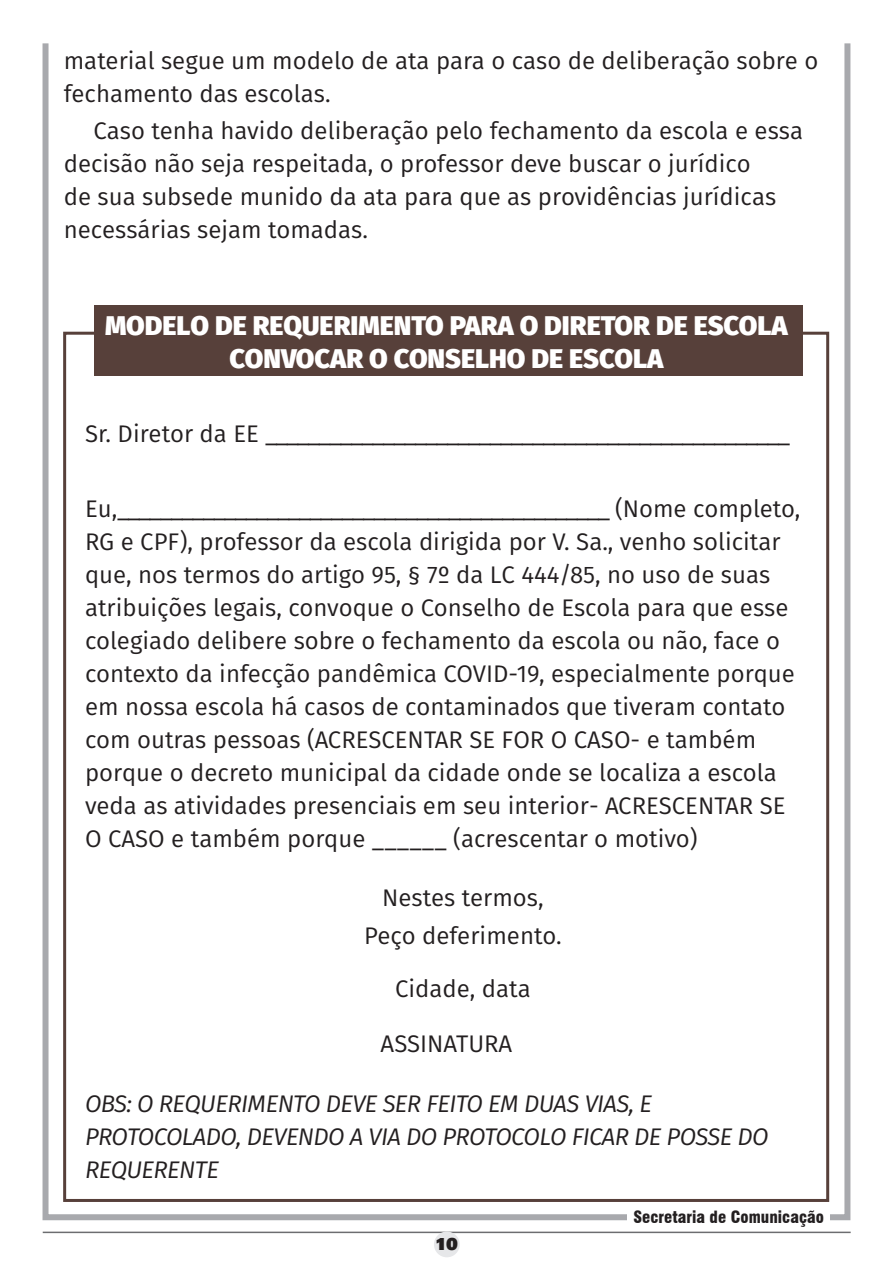
<style>
.page{position:relative;width:893px;height:1263px;background:#fff}
.page>*{position:absolute;margin:0;border:0;box-sizing:border-box;transform-origin:0 0}
.Corpo_do_texto{font:800 27px/33px "Fira Sans";color:#fff;text-align:center}
.Corpo_do_texto-2{font:24px/33px "Fira Sans";color:#231f20}
.Corpo_do_texto-3{font:italic 24px/33px "Fira Sans";letter-spacing:-.025em;color:#231f20}
.t1{font:700 18px "U001 DOT Ultr";color:#231f20}
.t2{font:900 condensed 16.5px "Swiss 721 BT";color:#231f20}
</style>
<div class="page">
<div style="left:43px;top:40px;width:807px;height:1180px;border:6px solid #a8a9ad"></div>
<hr style="left:43px;top:1231px;width:808px;height:2px;background:#6c6d70">
<div style="left:434px;top:1231px;width:26px;height:26px;background:#e6e7e9;border-radius:50%"></div>
<div style="left:628px;top:1209px;width:202px;height:18px;background:#fff"></div>
<div style="left:94px;top:305px;width:709px;height:70px;background:#57403a"></div>
<p class="Corpo_do_texto-2" style="left:64px;top:43px;width:756px">material segue um modelo de ata para o caso de deliberação sobre o fechamento das escolas.</p>
<p class="Corpo_do_texto-2" style="left:64px;top:114px;width:741px;text-indent:30px">Caso tenha havido deliberação pelo fechamento da escola e essa decisão não seja respeitada, o professor deve buscar o jurídico<br>de sua subsede munido da ata para que as providências jurídicas necessárias sejam tomadas.</p>
<p class="Corpo_do_texto" style="left:105px;top:306px;width:684px">MODELO DE REQUERIMENTO PARA O DIRETOR DE ESCOLA<br>CONVOCAR O CONSELHO DE ESCOLA</p>
<p class="Corpo_do_texto-2" style="left:85px;top:417px;width:707px">Sr. Diretor da EE _________________________________________________</p>
<p class="Corpo_do_texto-2" style="left:85px;top:491px;width:717px">Eu,______________________________________________ (Nome completo, RG e CPF), professor da escola dirigida por V. Sa., venho solicitar que, nos termos do artigo 95, § 7º da LC 444/85, no uso de suas atribuições legais, convoque o Conselho de Escola para que esse colegiado delibere sobre o fechamento da escola ou não, face o contexto da infecção pandêmica COVID-19, especialmente porque em nossa escola há casos de contaminados que tiveram contato com outras pessoas (ACRESCENTAR SE FOR O CASO- e também porque o decreto municipal da cidade onde se localiza a escola veda as atividades presenciais em seu interior- ACRESCENTAR SE O CASO e também porque ______ (acrescentar o motivo)</p>
<p class="Corpo_do_texto-2" style="left:382px;top:881px;width:163px">Nestes termos,</p>
<p class="Corpo_do_texto-2" style="left:364px;top:918px;width:199px">Peço deferimento.</p>
<p class="Corpo_do_texto-2" style="left:395px;top:972px;width:137px">Cidade, data</p>
<p class="Corpo_do_texto-2" style="left:381px;top:1027px;width:133px">ASSINATURA</p>
<p class="Corpo_do_texto-3" style="left:85px;top:1086px;width:685px">OBS: O REQUERIMENTO DEVE SER FEITO EM DUAS VIAS, E<br>PROTOCOLADO, DEVENDO A VIA DO PROTOCOLO FICAR DE POSSE DO<br>REQUERENTE</p>
<p class="t1" style="left:435px;top:1233px;width:24px">10</p>
<p class="t2" style="left:633px;top:1207px;width:192px">Secretaria de Comunicação</p>
</div>
